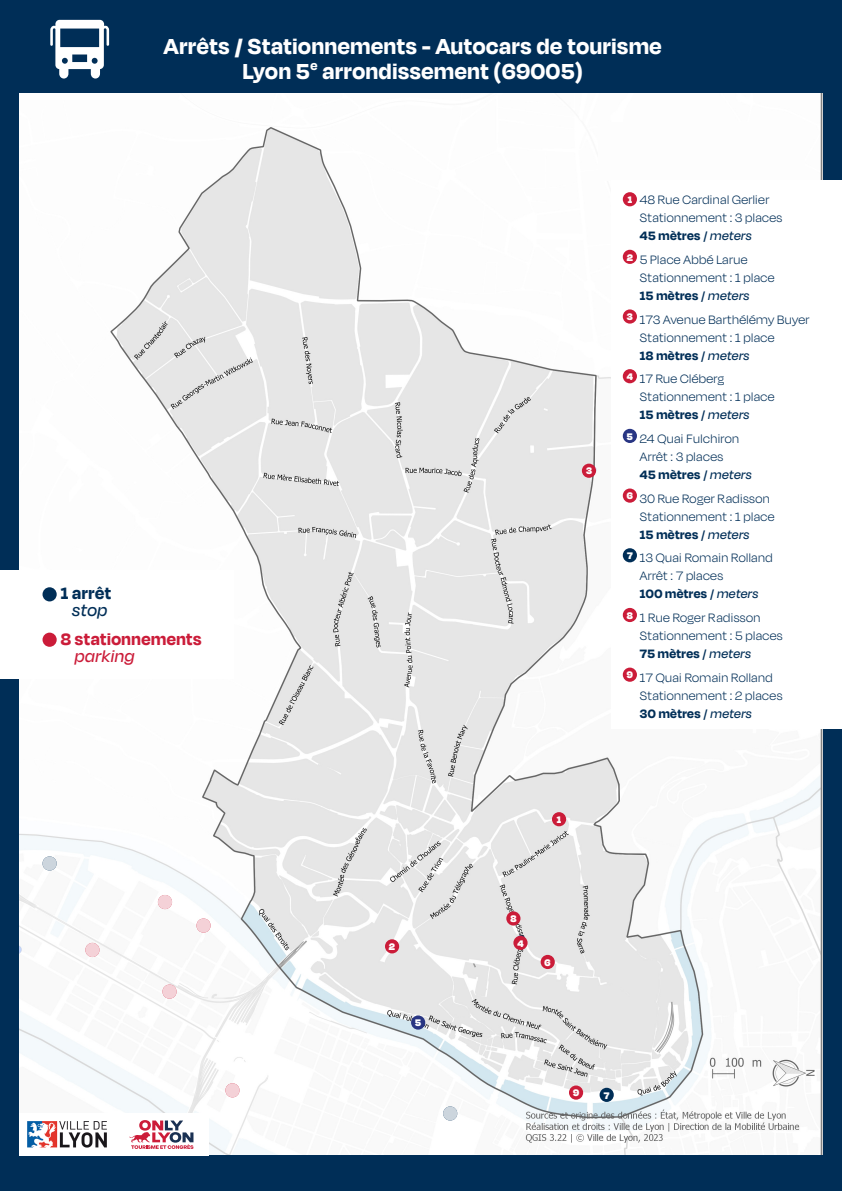
<style>
.page{position:relative;width:842px;height:1191px;background:#002e57}
.page>*{position:absolute;margin:0;border:0;box-sizing:border-box;transform-origin:0 0}
.t1{font:700 25px/25px "Degular Display";letter-spacing:.03em;color:#fff;text-align:center}
.t2{font:700 19px "Degular Display";letter-spacing:.03em;color:#cb1c39}
.t3{font:italic 500 19px "Degular Display";letter-spacing:.03em;color:#cb1c39}
.t4{font:700 19px "Degular Display";letter-spacing:.03em;color:#002e57}
.t5{font:italic 500 19px "Degular Display";color:#002e57}
.t6{font:300 14px/18px "Degular Display";letter-spacing:.03em;color:#002e57}
.t7{font:900 11px "Degular Display";color:#fff}
.s1{font-weight:900;font-size:11px;color:#fff}
.s2{font-weight:700}
.s3{font-weight:500}
.s4{font-weight:500;font-style:italic}
</style>
<div class="page">
<img style="left:20px;top:93px;width:802px;height:1062px">
<img style="left:20px;top:1113px;width:94px;height:42px">
<div style="left:114px;top:1113px;width:95px;height:42px;background:#fff"></div>
<svg style="left:129px;top:1120px;width:64px;height:29px"></svg>
<svg style="left:50px;top:20px;width:59px;height:59px"></svg>
<div style="left:582px;top:463px;width:14px;height:15px;background:#cb1c39;border-radius:50%"></div>
<div style="left:513px;top:935px;width:15px;height:15px;background:#cb1c39;border-radius:50%"></div>
<div style="left:158px;top:895px;width:14px;height:14px;background:#f4d1d7;border-radius:50%"></div>
<div style="left:600px;top:1087px;width:14px;height:15px;background:#002e57;border-radius:50%"></div>
<div style="left:196px;top:918px;width:15px;height:14px;background:#f4d1d7;border-radius:50%"></div>
<div style="left:162px;top:984px;width:15px;height:14px;background:#f4d1d7;border-radius:50%"></div>
<div style="left:85px;top:943px;width:14px;height:14px;background:#f4d1d7;border-radius:50%"></div>
<svg style="left:225px;top:1083px;width:15px;height:14px"></svg>
<div style="left:43px;top:856px;width:14px;height:14px;background:#ccd5dd;border-radius:50%"></div>
<div style="left:443px;top:1106px;width:14px;height:14px;background:#ccd5dd;border-radius:50%"></div>
<div style="left:411px;top:1015px;width:14px;height:14px;background:#283583;border-radius:50%"></div>
<div style="left:541px;top:955px;width:14px;height:14px;background:#cb1c39;border-radius:50%"></div>
<div style="left:506px;top:911px;width:14px;height:14px;background:#cb1c39;border-radius:50%"></div>
<div style="left:569px;top:1085px;width:14px;height:14px;background:#cb1c39;border-radius:50%"></div>
<div style="left:385px;top:939px;width:14px;height:14px;background:#cb1c39;border-radius:50%"></div>
<div style="left:552px;top:812px;width:14px;height:14px;background:#cb1c39;border-radius:50%"></div>
<div style="left:0;top:569px;width:234px;height:109px;background:#fff"></div>
<div style="left:43px;top:587px;width:14px;height:14px;background:#002e57;border-radius:50%"></div>
<div style="left:43px;top:632px;width:14px;height:15px;background:#cb1c39;border-radius:50%"></div>
<div style="left:598px;top:122px;width:207px;height:59px;background:#fdfdfd"></div>
<div style="left:611px;top:181px;width:231px;height:548px;background:#fff"></div>
<div style="left:623px;top:192px;width:14px;height:14px;background:#cb1c39;border-radius:50%"></div>
<div style="left:623px;top:250px;width:14px;height:14px;background:#cb1c39;border-radius:50%"></div>
<div style="left:623px;top:309px;width:14px;height:15px;background:#cb1c39;border-radius:50%"></div>
<div style="left:623px;top:369px;width:14px;height:14px;background:#cb1c39;border-radius:50%"></div>
<div style="left:623px;top:429px;width:14px;height:14px;background:#283583;border-radius:50%"></div>
<div style="left:623px;top:488px;width:14px;height:15px;background:#cb1c39;border-radius:50%"></div>
<div style="left:623px;top:548px;width:14px;height:14px;background:#002e57;border-radius:50%"></div>
<div style="left:623px;top:608px;width:14px;height:14px;background:#cb1c39;border-radius:50%"></div>
<div style="left:623px;top:667px;width:14px;height:15px;background:#cb1c39;border-radius:50%"></div>
<h1 class="t1" style="left:164px;top:32px;width:499px">Arrêts / Stationnements - Autocars de tourisme<br>Lyon 5<sup>e</sup> arrondissement (69005)</h1>
<h2 class="t4" style="left:61px;top:582px;width:52px">1 arrêt</h2>
<h2 class="t5" style="left:72px;top:599px;width:36px">stop</h2>
<h2 class="t2" style="left:61px;top:627px;width:142px">8 stationnements</h2>
<h2 class="t3" style="left:75px;top:645px;width:61px">parking</h2>
<p class="t7" style="left:389px;top:940px;width:8px">2</p>
<p class="t7" style="left:415px;top:1016px;width:7px">5</p>
<p class="t7" style="left:586px;top:464px;width:7px">3</p>
<p class="t6" style="left:640px;top:191px;width:144px;text-indent:-12px"><span class="s1">1</span> 48 Rue Cardinal Gerlier<br>Stationnement : 3 places<br><span class="s2">45 mètres</span> <span class="s3">/</span> <span class="s4">meters</span></p>
<p class="t6" style="left:640px;top:250px;width:136px;text-indent:-13px"><sup>2</sup> 5 Place Abbé Larue<br>Stationnement : 1 place<br><span class="s2">15 mètres</span> <span class="s3">/</span> <span class="s4">meters</span></p>
<p class="t6" style="left:640px;top:310px;width:171px;text-indent:-13px"><sup>3</sup> 173 Avenue Barthélémy Buyer<br>Stationnement : 1 place<br><span class="s2">18 mètres</span> <span class="s3">/</span> <span class="s4">meters</span></p>
<p class="t6" style="left:640px;top:370px;width:136px;text-indent:-13px"><sup>4</sup> 17 Rue Cléberg<br>Stationnement : 1 place<br><span class="s2">15 mètres</span> <span class="s3">/</span> <span class="s4">meters</span></p>
<p class="t6" style="left:640px;top:429px;width:113px;text-indent:-13px"><sup>5</sup> 24 Quai Fulchiron<br>Arrêt : 3 places<br><span class="s2">45 mètres</span> <span class="s3">/</span> <span class="s4">meters</span></p>
<p class="t6" style="left:640px;top:489px;width:136px;text-indent:-13px"><sup>6</sup> 30 Rue Roger Radisson<br>Stationnement : 1 place<br><span class="s2">15 mètres</span> <span class="s3">/</span> <span class="s4">meters</span></p>
<p class="t6" style="left:640px;top:549px;width:134px;text-indent:-13px"><sup>7</sup> 13 Quai Romain Rolland<br>Arrêt : 7 places<br><span class="s2">100 mètres</span> <span class="s3">/</span> <span class="s4">meters</span></p>
<p class="t6" style="left:640px;top:608px;width:144px;text-indent:-13px"><sup>8</sup> 1 Rue Roger Radisson<br>Stationnement : 5 places<br><span class="s2">75 mètres</span> <span class="s3">/</span> <span class="s4">meters</span></p>
<p class="t6" style="left:640px;top:668px;width:144px;text-indent:-13px"><sup>9</sup> 17 Quai Romain Rolland<br>Stationnement : 2 places<br><span class="s2">30 mètres</span> <span class="s3">/</span> <span class="s4">meters</span></p>
<p class="t7" style="left:557px;top:813px;width:6px">1</p>
<p class="t7" style="left:510px;top:912px;width:8px">8</p>
<p class="t7" style="left:517px;top:936px;width:8px">4</p>
<p class="t7" style="left:545px;top:955px;width:8px">6</p>
<p class="t7" style="left:573px;top:1086px;width:8px">9</p>
<p class="t7" style="left:604px;top:1088px;width:7px">7</p>
</div>
